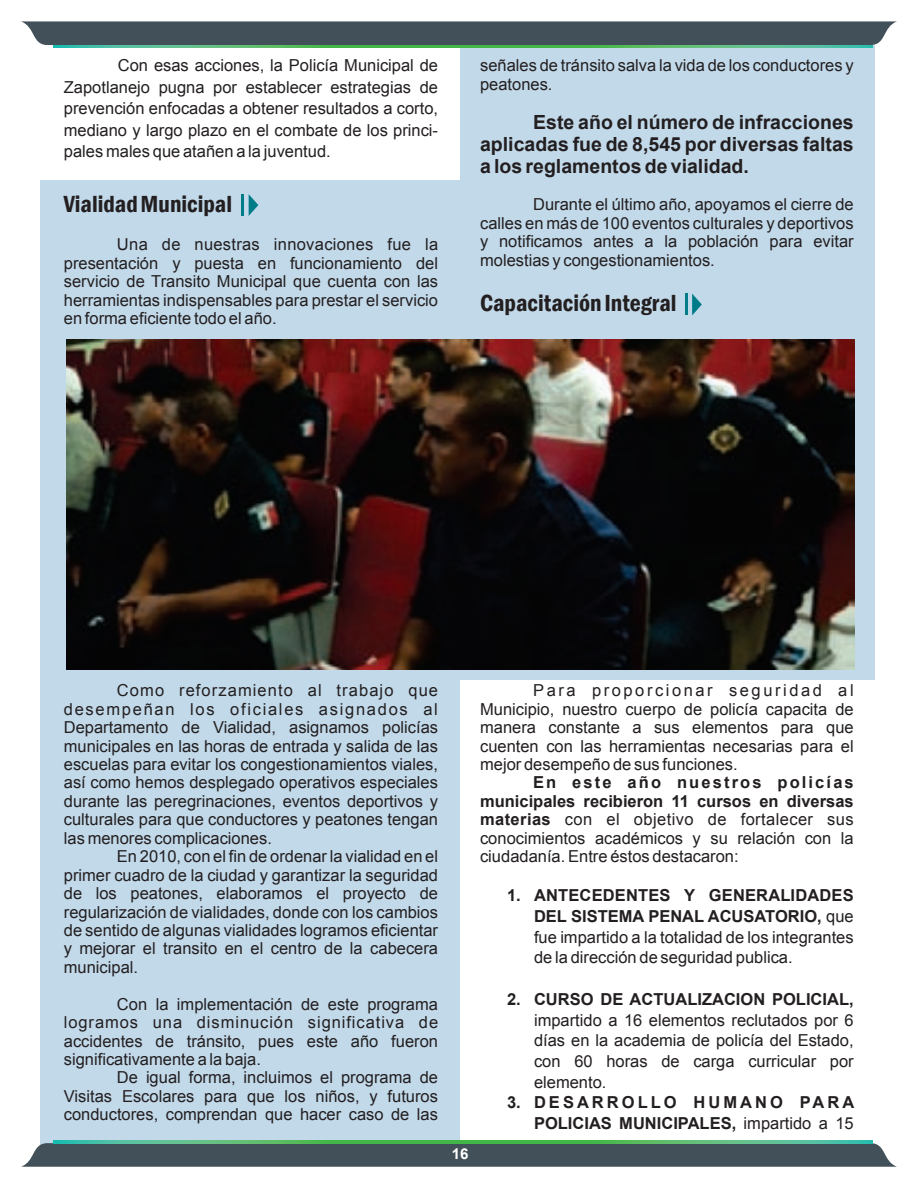
<style>
.page{position:relative;width:918px;height:1188px;background:#fff}
.page>*{position:absolute;margin:0;border:0;box-sizing:border-box;transform-origin:0 0}
.t1{font:600 condensed 24px "Franklin Gothic";color:#231f20}
.t2{font:700 19.5px/21.8px "Arial";color:#231f20;text-align:justify}
.t3{font:16.5px/18.5px "Arial";color:#231f20;text-align:justify}
.t4{font:700 16.5px/20.7px "Arial";letter-spacing:.055em;color:#231f20;text-align:right}
.t5{font:700 16.5px "Arial";color:#231f20}
.t6{font:700 15px "Arial";color:#fff}
.s1{font-weight:700}
.s2{font-weight:400}
</style>
<div class="page">
<div style="left:460px;top:45px;width:415px;height:635px;background:#c2d9ea"></div>
<div style="left:40px;top:180px;width:420px;height:974px;background:#c2d9ea"></div>
<div style="left:21px;top:21px;width:876px;height:24px;background:#425159"></div>
<svg style="left:54px;top:45px;width:819px;height:3px;background:#50bb71"></svg>
<svg style="left:21px;top:1143px;width:876px;height:24px;background:#495b60"></svg>
<svg style="left:54px;top:1141px;width:819px;height:2px;background:#50bb71"></svg>
<svg style="left:249px;top:194px;width:9px;height:22px"></svg>
<hr style="left:242px;top:194px;width:2px;height:22px;background:#007b88">
<img style="left:66px;top:339px;width:788px;height:330px">
<svg style="left:692px;top:294px;width:10px;height:21px"></svg>
<hr style="left:685px;top:294px;width:2px;height:21px;background:#007b88">
<p class="t3" style="left:64px;top:56px;width:376px;line-height:21.5px;text-indent:54px">Con esas acciones, la Policía Municipal de Zapotlanejo pugna por establecer estrategias de prevención enfocadas a obtener resultados a corto, mediano y largo plazo en el combate de los princi&shy;pales males que atañen a la juventud.</p>
<h1 class="t1" style="left:64px;top:195px;width:170px">Vialidad Municipal</h1>
<p class="t3" style="left:64px;top:237px;width:376px;text-indent:53px">Una de nuestras innovaciones fue la presentación y puesta en funcionamiento del servicio de Transito Municipal que cuenta con las herramientas indispensables para prestar el servicio en forma eficiente todo el año.</p>
<p class="t3" style="left:480px;top:58px;width:375px">señales de tránsito salva la vida de los conductores y peatones.</p>
<p class="t2" style="left:480px;top:113px;width:375px;text-indent:53px">Este año el número de infracciones aplicadas fue de 8,545 por diversas faltas a los reglamentos de vialidad.</p>
<p class="t3" style="left:480px;top:197px;width:375px;text-indent:53px">Durante el último año, apoyamos el cierre de calles en más de 100 eventos culturales y deportivos y notificamos antes a la población para evitar molestias y congestionamientos.</p>
<h1 class="t1" style="left:480px;top:294px;width:198px">Capacitación Integral</h1>
<p class="t3" style="left:64px;top:683px;width:376px;text-indent:53px">Como reforzamiento al trabajo que desempeñan los oficiales asignados al Departamento de Vialidad, asignamos policías municipales en las horas de entrada y salida de las escuelas para evitar los congestionamientos viales, así como hemos desplegado operativos especiales durante las peregrinaciones, eventos deportivos y culturales para que conductores y peatones tengan las menores complicaciones.</p>
<p class="t3" style="left:64px;top:849px;width:376px;text-indent:53px">En 2010, con el fin de ordenar la vialidad en el primer cuadro de la ciudad y garantizar la seguridad de los peatones, elaboramos el proyecto de regularización de vialidades, donde con los cambios de sentido de algunas vialidades logramos eficientar y mejorar el transito en el centro de la cabecera municipal.</p>
<p class="t3" style="left:64px;top:996px;width:376px;text-indent:53px">Con la implementación de este programa logramos una disminución significativa de accidentes de tránsito, pues este año fueron significativamente a la baja.</p>
<p class="t3" style="left:64px;top:1070px;width:376px;text-indent:53px">De igual forma, incluimos el programa de Visitas Escolares para que los niños, y futuros conductores, comprendan que hacer caso de las</p>
<p class="t6" style="left:452px;top:1148px;width:18px">16</p>
<p class="t3" style="left:480px;top:683px;width:375px;text-indent:53px">Para proporcionar seguridad al Municipio, nuestro cuerpo de policía capacita de manera constante a sus elementos para que cuenten con las herramientas necesarias para el mejor desempeño de sus funciones.</p>
<p class="t3" style="left:480px;top:775px;width:375px;text-indent:53px"><span class="s1">En este año nuestros policías municipales recibieron 11 cursos en diversas materias</span> con el objetivo de fortalecer sus conocimientos académicos y su relación con la ciudadanía. Entre éstos destacaron:</p>
<p class="t3" style="left:534px;top:887px;width:321px;line-height:20.7px;text-indent:-27px"><span class="s1">1. ANTECEDENTES Y GENERALIDADES DEL SISTEMA PENAL ACUSATORIO,</span> que fue impartido a la totalidad de los integrantes de la dirección de seguridad publica.</p>
<p class="t5" style="left:507px;top:993px;width:348px">2. CURSO DE ACTUALIZACION POLICIAL,</p>
<p class="t3" style="left:534px;top:1011px;width:321px;line-height:20.7px">impartido a 16 elementos reclutados por 6 días en la academia de policía del Estado, con 60 horas de carga curricular por elemento.</p>
<p class="t4" style="left:507px;top:1094px;width:349px">3. DESARROLLO HUMANO PARA<br>POLICIAS MUNICIPALES, <span class="s2">impartido a 15</span></p>
</div>
